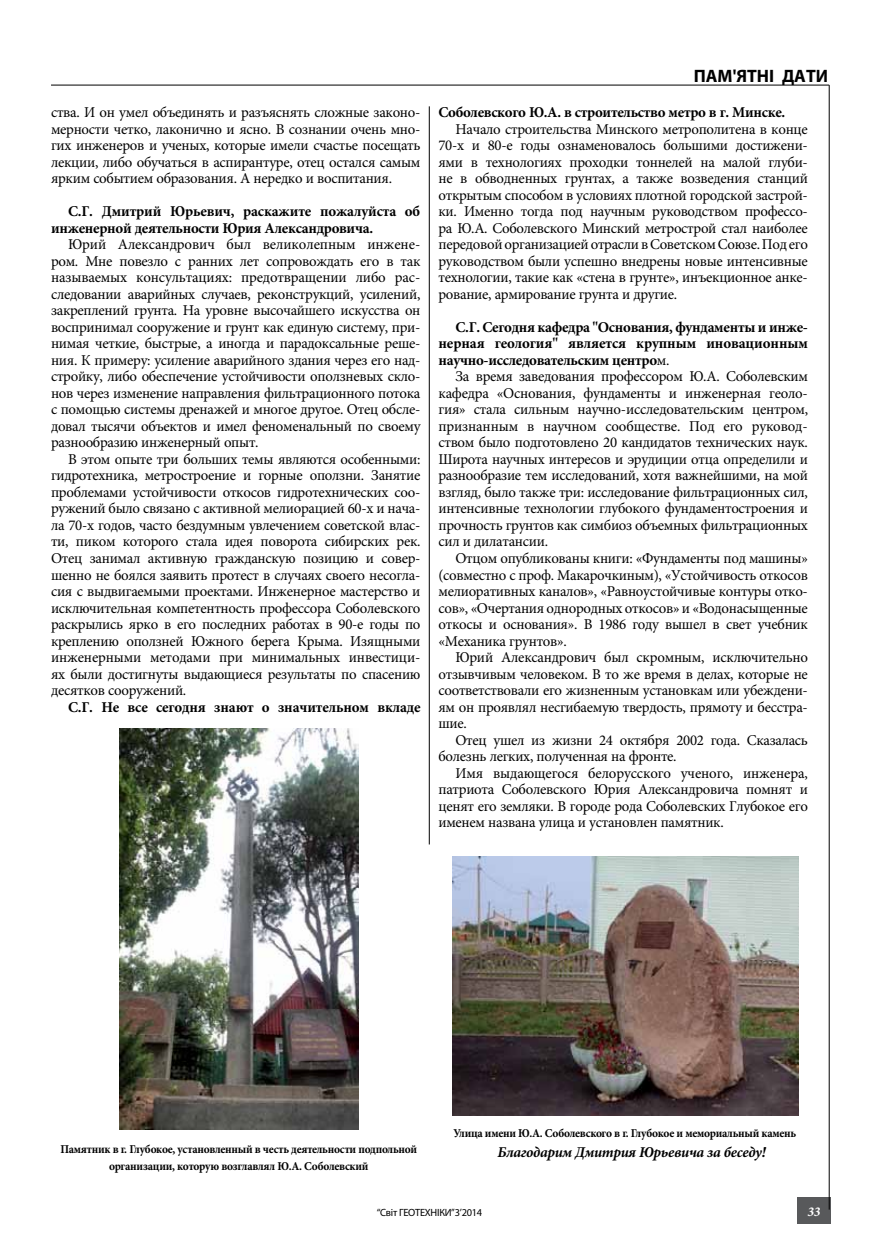
<style>
.page{position:relative;width:893px;height:1255px;background:#fff}
.page>*{position:absolute;margin:0;border:0;box-sizing:border-box;transform-origin:0 0}
.t1{font:700 18px "Myriad Pro";color:#000}
.t2{font:15px/16.5px "Minion Pro";letter-spacing:-.02em;color:#000;text-align:justify}
.t3{font:700 15px/16.5px "Minion Pro";letter-spacing:-.02em;color:#000}
.t4{font:italic 700 15px "Minion Pro";letter-spacing:-.02em;color:#000}
.t5{font:italic 700 13.5px "Minion Pro";color:#fff}
.t6{font:700 12px "Minion Pro";letter-spacing:-.025em;color:#000;scale:.95 1}
.t7{font:10.5px "Myriad Pro";letter-spacing:-.025em;color:#000}
.s1{font-weight:400}
</style>
<div class="page">
<div style="left:797px;top:1197px;width:33px;height:27px;background:#58595b"></div>
<hr style="left:51px;top:85px;width:778px;height:1px;background:#000">
<hr style="left:829px;top:85px;width:1px;height:1124px;background:#000">
<img style="left:119px;top:728px;width:240px;height:401px">
<img style="left:452px;top:856px;width:347px;height:259px">
<hr style="left:429px;top:106px;width:1px;height:738px;background:#000">
<p class="t2" style="left:51px;top:104px;width:371px">ства. И он умел объединять и разъяснять сложные законо&shy;мерности четко, лаконично и ясно. В сознании очень мно&shy;гих инженеров и ученых, которые имели счастье посещать лекции, либо обучаться в аспирантуре, отец остался самым ярким событием образования. А нередко и воспитания.</p>
<p class="t3" style="left:51px;top:203px;width:371px;text-indent:17px">С.Г. Дмитрий Юрьевич, раскажите пожалуйста об инженерной деятельности Юрия Александровича.</p>
<p class="t2" style="left:51px;top:236px;width:371px;text-indent:17px">Юрий Александрович был великолепным инжене&shy;ром. Мне повезло с ранних лет сопровождать его в так называемых консультациях: предотвращении либо рас&shy;следовании аварийных случаев, реконструкций, усилений, закреплений грунта. На уровне высочайшего искусства он воспринимал сооружение и грунт как единую систему, при&shy;нимая четкие, быстрые, а иногда и парадоксальные реше&shy;ния. К примеру: усиление аварийного здания через его над&shy;стройку, либо обеспечение устойчивости оползневых скло&shy;нов через изменение направления фильтрационного потока с помощью системы дренажей и многое другое. Отец обсле&shy;довал тысячи объектов и имел феноменальный по своему разнообразию инженерный опыт.</p>
<p class="t2" style="left:51px;top:451px;width:371px;text-indent:17px">В этом опыте три больших темы являются особенными: гидротехника, метростроение и горные оползни. Занятие проблемами устойчивости откосов гидротехнических соо&shy;ружений было связано с активной мелиорацией 60-х и нача&shy;ла 70-х годов, часто бездумным увлечением советской влас&shy;ти, пиком которого стала идея поворота сибирских рек.<br>Отец занимал активную гражданскую позицию и совер&shy;шенно не боялся заявить протест в случаях своего несогла&shy;сия с выдвигаемыми проектами. Инженерное мастерство и исключительная компетентность профессора Соболевского раскрылись ярко в его последних работах в 90-е годы по креплению оползней Южного берега Крыма. Изящными инженерными методами при минимальных инвестици&shy;ях были достигнуты выдающиеся результаты по спасению десятков сооружений.</p>
<p class="t3" style="left:68px;top:698px;width:354px">С.Г. Не все сегодня знают о значительном вкладе</p>
<p class="t1" style="left:694px;top:64px;width:136px">ПАМ'ЯТНІ ДАТИ</p>
<p class="t3" style="left:438px;top:104px;width:348px">Соболевского Ю.А. в строительство метро в г. Минске.</p>
<p class="t2" style="left:438px;top:121px;width:371px;text-indent:17px">Начало строительства Минского метрополитена в конце 70-х и 80-е годы ознаменовалось большими достижени&shy;ями в технологиях проходки тоннелей на малой глуби&shy;не в обводненных грунтах, а также возведения станций открытым способом в условиях плотной городской застрой&shy;ки. Именно тогда под научным руководством профессо&shy;ра Ю.А. Соболевского Минский метрострой стал наиболее передовой организацией отрасли в Советском Союзе. Под его руководством были успешно внедрены новые интенсивные технологии, такие как «стена в грунте», инъекционное анке&shy;рование, армирование грунта и другие.</p>
<p class="t3" style="left:438px;top:318px;width:371px;text-align:justify;text-indent:17px">С.Г. Сегодня кафедра "Основания, фундаменты и инже&shy;нерная геология" является крупным иновационным научно-исследовательским центро<span class="s1">м.</span></p>
<p class="t2" style="left:438px;top:368px;width:371px;text-indent:17px">За время заведования профессором Ю.А. Соболевским кафедра «Основания, фундаменты и инженерная геоло&shy;гия» стала сильным научно-исследовательским центром, признанным в научном сообществе. Под его руковод&shy;ством было подготовлено 20 кандидатов технических наук.<br>Широта научных интересов и эрудиции отца определили и разнообразие тем исследований, хотя важнейшими, на мой взгляд, было также три: исследование фильтрационных сил, интенсивные технологии глубокого фундаментостроения и прочность грунтов как симбиоз объемных фильтрационных сил и дилатансии.</p>
<p class="t2" style="left:438px;top:550px;width:371px;text-indent:17px">Отцом опубликованы книги: «Фундаменты под машины» (совместно с проф. Макарочкиным), «Устойчивость откосов мелиоративных каналов», «Равноустойчивые контуры отко&shy;сов», «Очертания однородных откосов» и «Водонасыщенные откосы и основания». В 1986 году вышел в свет учебник «Механика грунтов».</p>
<p class="t2" style="left:438px;top:649px;width:371px;text-indent:17px">Юрий Александрович был скромным, исключительно отзывчивым человеком. В то же время в делах, которые не соответствовали его жизненным установкам или убеждени&shy;ям он проявлял несгибаемую твердость, прямоту и бесстра&shy;шие.</p>
<p class="t2" style="left:438px;top:731px;width:371px;text-indent:17px">Отец ушел из жизни 24 октября 2002 года. Сказалась болезнь легких, полученная на фронте.</p>
<p class="t2" style="left:438px;top:764px;width:371px;text-indent:17px">Имя выдающегося белорусского ученого, инженера, патриота Соболевского Юрия Александровича помнят и ценят его земляки. В городе рода Соболевских Глубокое его именем названа улица и установлен памятник.</p>
<p class="t6" style="left:453px;top:1124px;width:362px">Улица имени Ю.А. Соболевского в г. Глубокое и мемориальный камень</p>
<p class="t6" style="left:61px;top:1140px;width:377px">Памятник в г. Глубокое, установленный в честь деятельности подпольной</p>
<p class="t4" style="left:497px;top:1141px;width:270px">Благодарим Дмитрия Юрьевича за беседу!</p>
<p class="t6" style="left:109px;top:1157px;width:275px">организации, которую возглавлял Ю.А. Соболевский</p>
<p class="t7" style="left:377px;top:1206px;width:107px">“Світ ГЕОТЕХНІКИ”3’2014</p>
<p class="t5" style="left:807px;top:1201px;width:14px">33</p>
</div>
